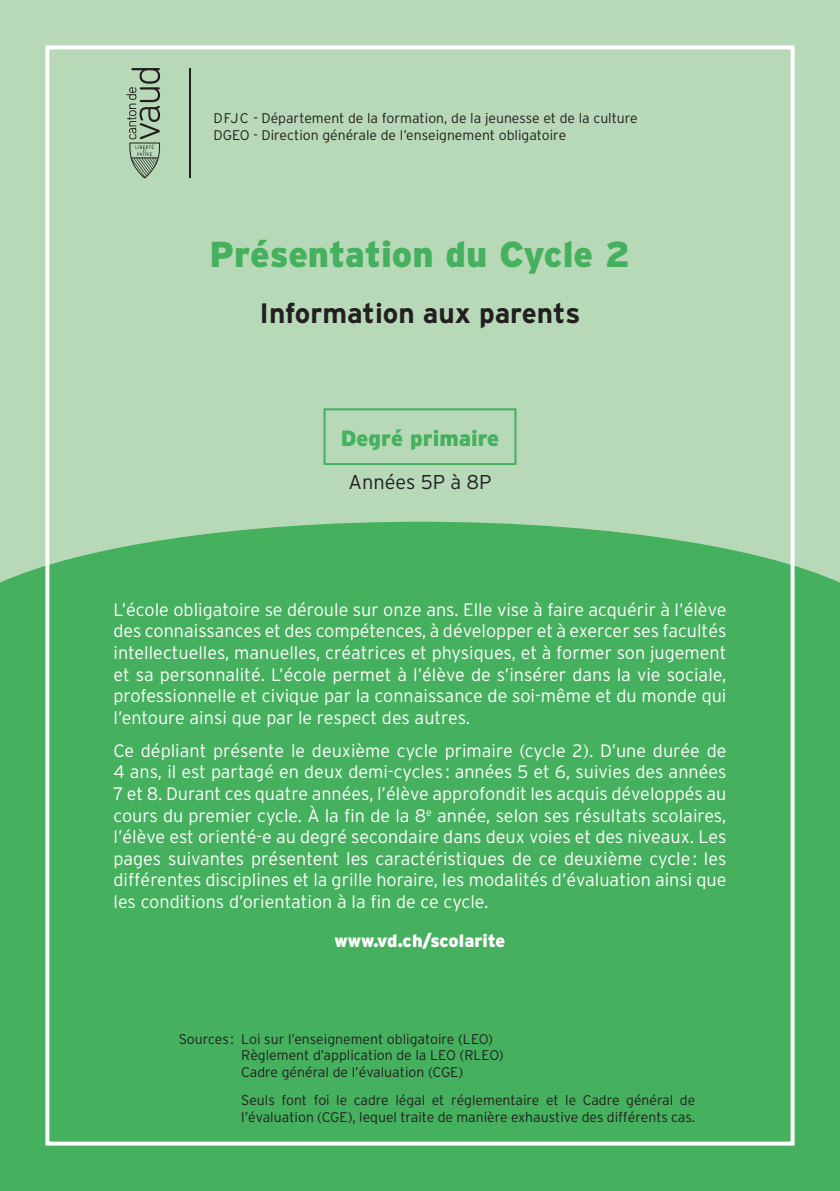
<style>
.page{position:relative;width:840px;height:1191px;background:#fff}
.page>*{position:absolute;margin:0;border:0;box-sizing:border-box;transform-origin:0 0}
.t1{font:900 36px "Interstate";color:#45b05e}
.t2{font:700 28px "Interstate";color:#231f20}
.t3{font:900 22px "Interstate";color:#45b05e}
.t4{font:300 20px "Interstate";color:#231f20}
.t5{font:300 18px/21.6px "Interstate";color:#fff;text-align:justify}
.t6{font:900 18px "Interstate";color:#fff}
.t7{font:300 14px/16.8px "Interstate";color:#231f20}
</style>
<div class="page">
<div style="left:0;top:0;width:839px;height:1191px;background:#b7d9b7"></div>
<div style="left:0;top:522px;width:839px;height:669px;background:#45b05e"></div>
<div style="left:45px;top:45px;width:749px;height:1100px;border:4px solid #fff"></div>
<div style="left:323px;top:408px;width:193px;height:57px;border:2px solid #45b05e"></div>
<hr style="left:189px;top:68px;width:1px;height:110px;background:#231f20">
<svg style="left:126px;top:68px;width:34px;height:110px"></svg>
<p class="t7" style="left:213px;top:109px;width:425px">DFJC - Département de la formation, de la jeunesse et de la culture<br>DGEO - Direction générale de l’enseignement obligatoire</p>
<h1 class="t1" style="left:209px;top:234px;width:422px">Présentation du Cycle 2</h1>
<h2 class="t2" style="left:259px;top:298px;width:322px">Information aux parents</h2>
<p class="t3" style="left:340px;top:425px;width:160px">Degré primaire</p>
<p class="t4" style="left:348px;top:471px;width:144px">Années 5P à 8P</p>
<p class="t5" style="left:113px;top:598px;width:614px">L’école obligatoire se déroule sur onze ans. Elle vise à faire acquérir à l’élève des connaissances et des compétences, à développer et à exercer ses facultés intellectuelles, manuelles, créatrices et physiques, et à former son jugement et sa personnalité. L’école permet à l’élève de s’insérer dans la vie sociale, professionnelle et civique par la connaissance de soi-même et du monde qui l’entoure ainsi que par le respect des autres.</p>
<p class="t5" style="left:113px;top:739px;width:614px">Ce dépliant présente le deuxième cycle primaire (cycle 2). D’une durée de 4 ans, il est partagé en deux demi-cycles : années 5 et 6, suivies des années 7 et 8. Durant ces quatre années, l’élève approfondit les acquis développés au cours du premier cycle. À la fin de la 8<sup>e</sup> année, selon ses résultats scolaires, l’élève est orienté-e au degré secondaire dans deux voies et des niveaux. Les pages suivantes présentent les caractéristiques de ce deuxième cycle: les différentes disciplines et la grille horaire, les modalités d’évaluation ainsi que les conditions d’orientation à la fin de ce cycle.</p>
<p class="t6" style="left:334px;top:930px;width:172px">www.vd.ch/scolarite</p>
<p class="t7" style="left:241px;top:1030px;width:264px;text-indent:-62px">Sources : Loi sur l’enseignement obligatoire (LEO)<br>Règlement d’application de la LEO (RLEO)<br>Cadre général de l’évaluation (CGE)</p>
<p class="t7" style="left:241px;top:1091px;width:455px">Seuls font foi le cadre légal et réglementaire et le Cadre général de l’évaluation (CGE), lequel traite de manière exhaustive des différents cas.</p>
</div>
